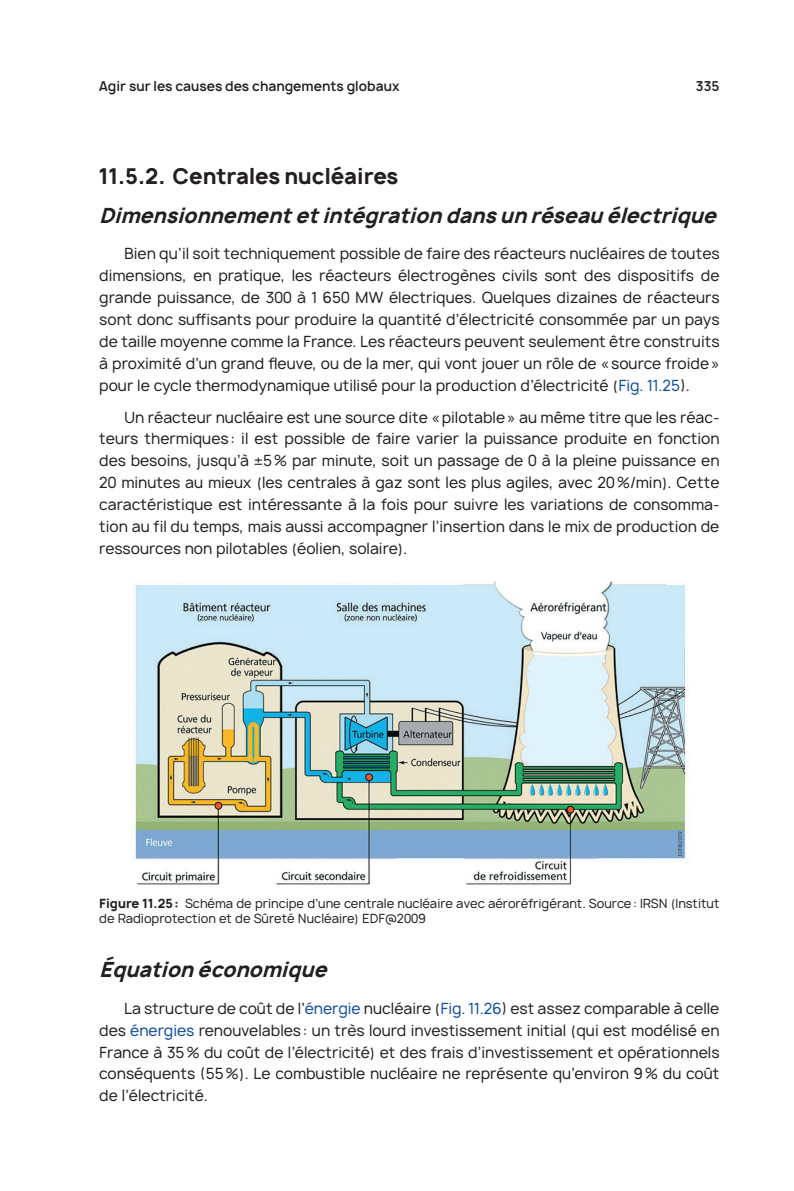
<style>
.page{position:relative;width:794px;height:1191px;background:#fff}
.page>*{position:absolute;margin:0;border:0;box-sizing:border-box;transform-origin:0 0}
.t1{font:700 21px "Manrope";color:#231f20}
.t2{font:italic 700 20.12px "Manrope";color:#231f20}
.t3{font:14.88px/21.9px "Manrope";color:#231f20;text-align:justify}
.t4{font:600 13.12px "Manrope";color:#231f20}
.t5{font:12.25px/14.7px "Manrope";color:#231f20}
.s1{color:#0d4da1}
.s2{font-weight:700}
</style>
<div class="page">
<img style="left:132px;top:581px;width:557px;height:304px">
<p class="t4" style="left:99px;top:77px;width:302px">Agir sur les causes des changements globaux</p>
<p class="t4" style="left:695px;top:77px;width:26px">335</p>
<h1 class="t1" style="left:99px;top:161px;width:301px">11.5.2. Centrales nucléaires</h1>
<h2 class="t2" style="left:99px;top:201px;width:625px">Dimensionnementetintégrationdansunréseauélectrique</h2>
<p class="t3" style="left:99px;top:243px;width:622px;text-indent:25px">Bien qu’il soit techniquement possible de faire des réacteurs nucléaires de toutes dimensions, en pratique, les réacteurs électrogènes civils sont des dispositifs de grande puissance, de 300 à 1 650 MW électriques. Quelques dizaines de réacteurs sont donc suffisants pour produire la quantité d’électricité consommée par un pays de taille moyenne comme la France. Les réacteurs peuvent seulement être construits à proximité d’un grand fleuve, ou de la mer, qui vont jouer un rôle de «source froide» pour le cycle thermodynamique utilisé pour la production d’électricité (<span class="s1">Fig. 11.25</span>).</p>
<p class="t3" style="left:99px;top:406px;width:622px;text-indent:25px">Un réacteur nucléaire est une source dite «pilotable» au même titre que les réac&shy;teurs thermiques: il est possible de faire varier la puissance produite en fonction des besoins, jusqu’à ±5% par minute, soit un passage de 0 à la pleine puissance en 20 minutes au mieux (les centrales à gaz sont les plus agiles, avec 20%/min). Cette caractéristique est intéressante à la fois pour suivre les variations de consomma&shy;tion au fil du temps, mais aussi accompagner l’insertion dans le mix de production de ressources non pilotables (éolien, solaire).</p>
<p class="t5" style="left:99px;top:896px;width:622px"><span class="s2">Figure 11.25:</span> Schéma de principe d’une centrale nucléaire avec aéroréfrigérant. Source: IRSN (Institut de Radioprotection et de Sûreté Nucléaire) EDF@2009</p>
<h2 class="t2" style="left:99px;top:956px;width:236px">Équationéconomique</h2>
<p class="t3" style="left:99px;top:997px;width:622px;text-indent:25px">La structure de coût de l’<span class="s1">énergie</span> nucléaire (<span class="s1">Fig. 11.26</span>) est assez comparable à celle des <span class="s1">énergies</span> renouvelables: un très lourd investissement initial (qui est modélisé en France à 35% du coût de l’électricité) et des frais d’investissement et opérationnels conséquents (55%). Le combustible nucléaire ne représente qu’environ 9% du coût de l’électricité.</p>
</div>
